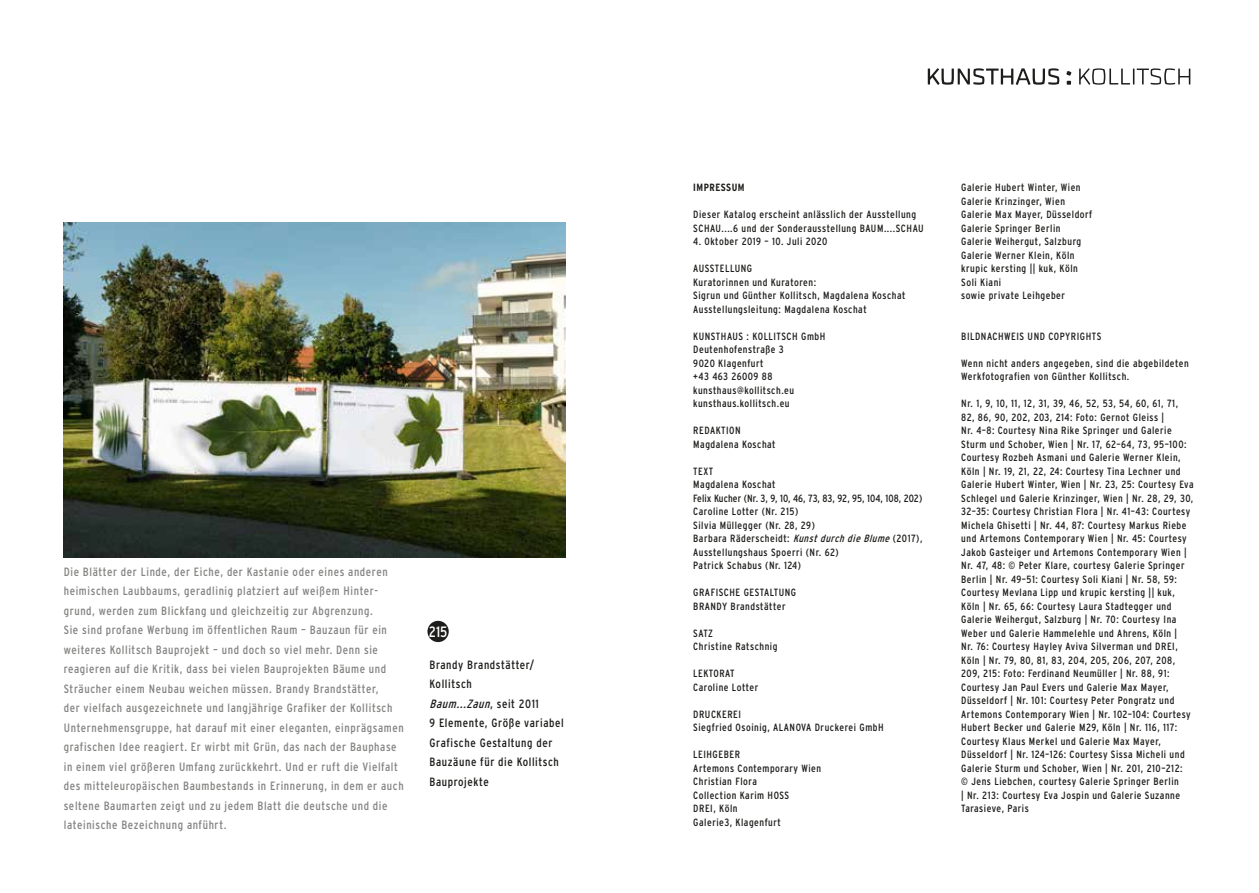
<style>
.page{position:relative;width:1259px;height:893px;background:#fff}
.page>*{position:absolute;margin:0;border:0;box-sizing:border-box;transform-origin:0 0}
.t1{font:condensed 15px "Interstate";color:#fff}
.t2{font:condensed 12px/19.5px "Interstate";letter-spacing:.05em;color:#858584}
.t3{font:condensed 12px/19.5px "Interstate";letter-spacing:.05em;color:#1d1d1b}
.t4{font:condensed 10.5px/13.5px "Interstate";letter-spacing:.05em;color:#1d1d1b}
.t5{font:700 condensed 10.5px "Interstate";letter-spacing:.05em;color:#1d1d1b}
.s1{font-style:italic}
</style>
<div class="page">
<img style="left:64px;top:223px;width:502px;height:334px">
<div style="left:427px;top:621px;width:22px;height:21px;background:#1d1d1b;border-radius:50%"></div>
<svg style="left:927px;top:68px;width:132px;height:17px"></svg>
<svg style="left:1066px;top:71px;width:5px;height:14px"></svg>
<svg style="left:1079px;top:68px;width:111px;height:17px"></svg>
<p class="t2" style="left:64px;top:562px;width:341px">Die Blätter der Linde, der Eiche, der Kastanie oder eines anderen heimischen Laubbaums, geradlinig platziert auf weißem Hinter&shy;grund, werden zum Blickfang und gleichzeitig zur Abgrenzung.<br>Sie sind profane Werbung im öffentlichen Raum – Bauzaun für ein weiteres Kollitsch Bauprojekt – und doch so viel mehr. Denn sie reagieren auf die Kritik, dass bei vielen Bauprojekten Bäume und Sträucher einem Neubau weichen müssen. Brandy Brandstätter,<br>der vielfach ausgezeichnete und langjährige Grafiker der Kollitsch Unternehmensgruppe, hat darauf mit einer eleganten, einprägsamen grafischen Idee reagiert. Er wirbt mit Grün, das nach der Bauphase in einem viel größeren Umfang zurückkehrt. Und er ruft die Vielfalt des mitteleuropäischen Baumbestands in Erinnerung, in dem er auch seltene Baumarten zeigt und zu jedem Blatt die deutsche und die lateinische Bezeichnung anführt.</p>
<h1 class="t1" style="left:429px;top:623px;width:20px">215</h1>
<p class="t3" style="left:429px;top:655px;width:136px">Brandy Brandstätter/<br>Kollitsch<br><span class="s1">Baum...Zaun</span>, se it 2 01 1<br>9 Elemente, Größe variabel<br>Grafische Gestaltung der<br>Bauzäune für die Kollitsch<br>Bauprojekte</p>
<p class="t5" style="left:693px;top:182px;width:53px">IMPRESSUM</p>
<p class="t4" style="left:693px;top:208px;width:232px">Dieser Katalog erscheint anlässlich der Ausstellung<br>SCHAU....6 und der Sonderausstellung BAUM....SCHAU</p>
<p class="t4" style="left:693px;top:235px;width:135px">4. Oktober 2019 – 10. Juli 2020</p>
<p class="t4" style="left:693px;top:262px;width:214px">AUSSTELLUNG<br>Kuratorinnen und Kuratoren:<br>Sigrun und Günther Kollitsch, Magdalena Koschat Ausstellungsleitung: Magdalena Koschat</p>
<p class="t4" style="left:693px;top:329px;width:133px">KUNSTHAUS : KOLLITSCH GmbH<br>Deutenhofenstraße 3<br>9020 Klagenfurt<br>+43 463 26009 88 kunsthaus@kollitsch.eu kunsthaus.kollitsch.eu</p>
<p class="t4" style="left:693px;top:424px;width:84px">REDAKTION<br>Magdalena Koschat</p>
<p class="t4" style="left:693px;top:464px;width:231px">TEXT<br>Magdalena Koschat<br>Felix Kucher (Nr. 3, 9, 10, 46, 73, 83, 92, 95, 104, 108, 202)<br>Caroline Lotter (Nr. 215)<br>Silvia Müllegger (Nr. 28, 29)<br>Barbara Räderscheidt: <span class="s1">Kunstdurch die Blume</span> (2017),<br>Ausstellungshaus Spoerri (Nr. 62)<br>Patrick Schabus (Nr. 124)</p>
<p class="t4" style="left:693px;top:586px;width:104px">GRAFISCHE GESTALTUNG<br>BRANDY Brandstätter</p>
<p class="t4" style="left:693px;top:626px;width:86px">SATZ<br>Christine Ratschnig</p>
<p class="t4" style="left:693px;top:667px;width:67px">LEKTORAT<br>Caroline Lotter</p>
<p class="t4" style="left:693px;top:707px;width:192px">DRUCKEREI<br>Siegfried Osoinig, ALANOVA Druckerei GmbH</p>
<p class="t4" style="left:693px;top:748px;width:129px">LEIHGEBER<br>Artemons Contemporary Wien<br>Christian Flora<br>Collection Karim HOSS<br>DREI, Köln<br>Galerie3, Klagenfurt</p>
<p class="t4" style="left:961px;top:181px;width:133px">Galerie Hubert Winter, Wien<br>Galerie Krinzinger, Wien<br>Galerie Max Mayer, Düsseldorf<br>Galerie Springer Berlin<br>Galerie Weihergut, Salzburg<br>Galerie Werner Klein, Köln krupic kersting || kuk, Köln<br>Soli Kiani<br>sowie private Leihgeber</p>
<p class="t4" style="left:961px;top:329px;width:142px">BILDNACHWEIS UND COPYRIGHTS</p>
<p class="t4" style="left:961px;top:356px;width:229px">Wenn nicht anders angegeben, sind die abgebildeten<br>Werkfotografien von Günther Kollitsch.</p>
<p class="t4" style="left:961px;top:397px;width:234px">Nr. 1, 9, 10, 11, 12, 31, 39, 46, 52, 53, 54, 60, 61, 71, 82, 86, 90, 202, 203, 214: Foto: Gernot Gleiss |<br>Nr. 4–8: Courtesy Nina Rike Springer und Galerie Sturm und Schober, Wien | Nr. 17, 62–64, 73, 95–100:<br>Courtesy Rozbeh Asmani und Galerie Werner Klein, Köln | Nr. 19, 21, 22, 24: Courtesy Tina Lechner und Galerie Hubert Winter, Wien | Nr. 23, 25: Courtesy Eva Schlegel und Galerie Krinzinger, Wien | Nr. 28, 29, 30, 32–35: Courtesy Christian Flora | Nr. 41–43: Courtesy Michela Ghisetti | Nr. 44, 87: Courtesy Markus Riebe und Artemons Contemporary Wien | Nr. 45: Courtesy Jakob Gasteiger und Artemons Contemporary Wien | Nr. 47, 48: © Peter Klare, courtesy Galerie Springer Berlin | Nr. 49–51: Courtesy Soli Kiani | Nr. 58, 59:<br>Courtesy Mevlana Lipp und krupic kersting || kuk, Köln | Nr. 65, 66: Courtesy Laura Stadtegger und Galerie Weihergut, Salzburg | Nr. 70: Courtesy Ina Weber und Galerie Hammelehle und Ahrens, Köln |<br>Nr. 76: Courtesy Hayley Aviva Silverman und DREI, Köln | Nr. 79, 80, 81, 83, 204, 205, 206, 207, 208, 209, 215: Foto: Ferdinand Neumüller | Nr. 88, 91:<br>Courtesy Jan Paul Evers und Galerie Max Mayer, Düsseldorf | Nr. 101: Courtesy Peter Pongratz und Artemons Contemporary Wien | Nr. 102–104: Courtesy Hubert Becker und Galerie M29, Köln | Nr. 116, 117:<br>Courtesy Klaus Merkel und Galerie Max Mayer, Düsseldorf | Nr. 124–126: Courtesy Sissa Micheli und Galerie Sturm und Schober, Wien | Nr. 201, 210–212:<br>© Jens Liebchen, courtesy Galerie Springer Berlin<br>| Nr. 213: Courtesy Eva Jospin und Galerie Suzanne Tarasieve, Paris</p>
</div>
